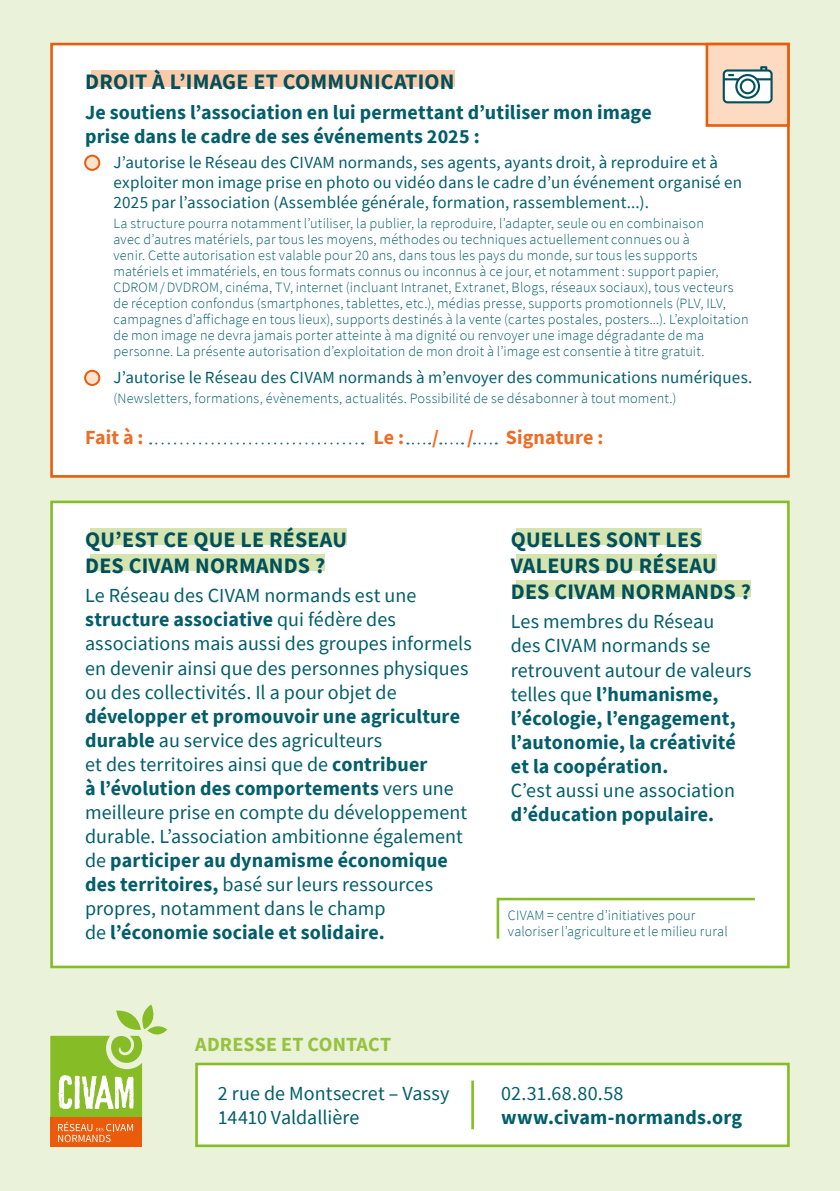
<style>
.page{position:relative;width:840px;height:1191px;background:#fff}
.page>*{position:absolute;margin:0;border:0;box-sizing:border-box;transform-origin:0 0}
.t1{font:700 22px/26px "Source Sans Pro";letter-spacing:.01em;color:#00505c}
.t2{font:20px/24px "Source Sans Pro";letter-spacing:.005em;color:#025e6b}
.t3{font:700 20px/24px "Source Sans Pro";letter-spacing:.005em;color:#025e6b}
.t4{font:700 20px "Source Sans Pro";letter-spacing:.005em;color:#ed6d26}
.t5{font:700 20px "Source Sans Pro";letter-spacing:.01em;color:#96c23d}
.t6{font:17px/20px "Source Sans Pro";letter-spacing:.01em;color:#025e6b}
.t7{font:300 14.2px/16px "Source Sans Pro";letter-spacing:.015em;color:#025e6b}
.s1{font-weight:700}
.s2{font-weight:400}
</style>
<div class="page">
<div style="left:0;top:0;width:839px;height:1191px;background:#eaf2da"></div>
<div style="left:50px;top:500px;width:739px;height:468px;background:#fff;border:3px solid #86bc25"></div>
<div style="left:195px;top:1062px;width:594px;height:85px;background:#fff;border:3px solid #86bc25"></div>
<div style="left:91px;top:528px;width:255px;height:16px;background:#d5e4b1"></div>
<div style="left:91px;top:554px;width:234px;height:16px;background:#d5e4b1"></div>
<div style="left:516px;top:528px;width:185px;height:16px;background:#d5e4b1"></div>
<div style="left:516px;top:554px;width:200px;height:16px;background:#d5e4b1"></div>
<div style="left:516px;top:580px;width:234px;height:16px;background:#d5e4b1"></div>
<hr style="left:471px;top:1080px;width:2px;height:49px;background:#86bc25">
<div style="left:50px;top:1117px;width:92px;height:30px;background:#ea5b0b"></div>
<svg style="left:50px;top:1004px;width:117px;height:138px"></svg>
<svg style="left:496px;top:897px;width:259px;height:42px"></svg>
<div style="left:50px;top:43px;width:739px;height:435px;background:#fff;border:3px solid #ea5b0b"></div>
<div style="left:705px;top:43px;width:84px;height:84px;background:#fcdbc2;border:3px solid #ea5b0b"></div>
<div style="left:91px;top:70px;width:363px;height:17px;background:#facbaa"></div>
<svg style="left:150px;top:442px;width:213px;height:2px"></svg>
<svg style="left:407px;top:442px;width:23px;height:2px"></svg>
<svg style="left:440px;top:442px;width:23px;height:2px"></svg>
<svg style="left:473px;top:442px;width:23px;height:2px"></svg>
<div style="left:85px;top:156px;width:14px;height:14px;background:#fde2cf;border-radius:50%"></div>
<div style="left:84px;top:155px;width:16px;height:16px;border:2px solid #ea5b0b;border-radius:50%"></div>
<div style="left:85px;top:371px;width:14px;height:14px;background:#fde2cf;border-radius:50%"></div>
<div style="left:84px;top:370px;width:16px;height:16px;border:2px solid #ea5b0b;border-radius:50%"></div>
<svg style="left:722px;top:66px;width:50px;height:37px;background:#a9c0c1"></svg>
<h1 class="t1" style="left:85px;top:68px;width:370px">DROIT À L’IMAGE ET COMMUNICATION</h1>
<h2 class="t3" style="left:85px;top:100px;width:567px">Je soutiens l’association en lui permettant d’utiliser mon image prise dans le cadre de ses événements 2025 :</h2>
<p class="t6" style="left:113px;top:152px;width:629px">J’autorise le Réseau des CIVAM normands, ses agents, ayants droit, à reproduire et à exploiter mon image prise en photo ou vidéo dans le cadre d’un événement organisé en<br>2025 par l’association (Assemblée générale, formation, rassemblement...).</p>
<p class="t7" style="left:113px;top:216px;width:636px">La structure pourra notamment l’utiliser, la publier, la reproduire, l’adapter, seule ou en combinaison<br>avec d’autres matériels, par tous Ies moyens, méthodes ou techniques actuellement connues ou à<br>venir. Cette autorisation est valable pour 20 ans, dans tous les pays du monde, sur tous les supports matériels et immatériels, en tous formats connus ou inconnus à ce jour, et notamment : support papier, CDROM/DVDROM, cinéma, TV, internet (incluant Intranet, Extranet, Blogs, réseaux sociaux), tous vecteurs de réception confondus (smartphones, tablettes, etc.), médias presse, supports promotionnels (PLV, ILV, campagnes d’affichage en tous lieux), supports destinés à la vente (cartes postales, posters...). L’exploitation de mon image ne devra jamais porter atteinte à ma dignité ou renvoyer une image dégradante de ma personne. La présente autorisation d’exploitation de mon droit à l’image est consentie à titre gratuit.</p>
<p class="t6" style="left:113px;top:367px;width:640px">J’autorise le Réseau des CIVAM normands à m’envoyer des communications numériques.</p>
<p class="t7" style="left:113px;top:390px;width:564px">(Newsletters, formations, évènements, actualités. Possibilité de se désabonner à tout moment.)</p>
<h2 class="t4" style="left:85px;top:424px;width:60px">Fait à :</h2>
<h2 class="t4" style="left:373px;top:424px;width:32px">Le:</h2>
<h2 class="t4" style="left:432px;top:424px;width:8px">/</h2>
<h2 class="t4" style="left:467px;top:424px;width:8px">/</h2>
<h2 class="t4" style="left:505px;top:424px;width:99px">Signature :</h2>
<h1 class="t1" style="left:85px;top:526px;width:263px">QU’EST CE QUE LE RÉSEAU<br>DES CIVAM NORMANDS ?</h1>
<h2 class="t2" style="left:85px;top:583px;width:388px">Le Réseau des CIVAM normands est une <span class="s1">structure associative</span> qui fédère des associations mais aussi des groupes informels en devenir ainsi que des personnes physiques ou des collectivités. Il a pour objet de</h2>
<p class="t2" style="left:85px;top:703px;width:383px"><span class="s1">développer et promouvoir une agriculture durable</span> au service des agriculteurs<br>et des territoires ainsi que de <span class="s1">contribuer<br>à l’évolution des comportements</span> vers une meilleure prise en compte du développement durable. L’association ambitionne également de <span class="s1">participer au dynamisme économique des territoires,</span> basé sur leurs ressources propres, notamment dans le champ<br>de <span class="s1">l’économie sociale et solidaire.</span></p>
<h1 class="t1" style="left:510px;top:526px;width:241px">QUELLES SONT LES<br>VALEURS DU RÉSEAU<br>DES CIVAM NORMANDS ?</h1>
<h2 class="t3" style="left:510px;top:609px;width:242px"><span class="s2">Les membres du Réseau<br>des CIVAM normands se retrouvent autour de valeurs telles que</span> l’humanisme, l’écologie, l’engagement, l’autonomie, la créativité et la coopération.</h2>
<h2 class="t2" style="left:510px;top:777px;width:226px">C’est aussi une association</h2>
<h2 class="t3" style="left:510px;top:801px;width:205px">d’éducation populaire.</h2>
<p class="t7" style="left:507px;top:907px;width:221px">CIVAM = centre d’initiatives pour valoriser l’agriculture et le milieu rural</p>
<h2 class="t5" style="left:195px;top:1031px;width:197px">ADRESSE ET CONTACT</h2>
<h2 class="t2" style="left:218px;top:1081px;width:233px">2 rue de Montsecret – Vassy<br>14410 Valdallière</h2>
<h2 class="t2" style="left:501px;top:1081px;width:124px">02.31.68.80.58</h2>
<h2 class="t3" style="left:501px;top:1105px;width:242px">www.civam-normands.org</h2>
</div>
